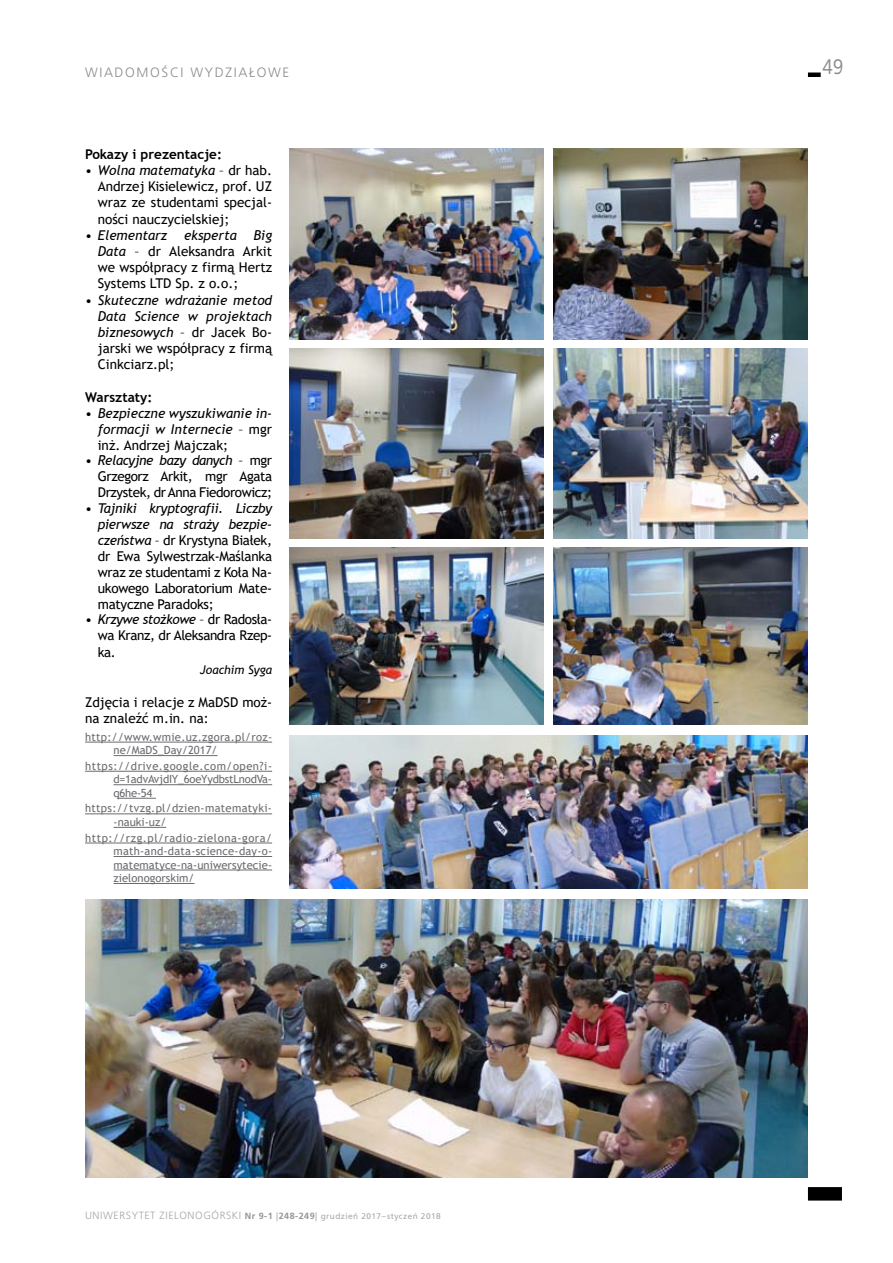
<style>
.page{position:relative;width:893px;height:1263px;background:#fff}
.page>*{position:absolute;margin:0;border:0;box-sizing:border-box;transform-origin:0 0}
.t1{font:21px "EFN Bureau OT";color:#8a8c8e}
.t2{font:13.5px/15.9px "Trebuchet MS";color:#000;text-align:justify}
.t3{font:italic 13.5px/16.2px "Trebuchet MS";color:#000;text-align:justify}
.t4{font:700 13.5px "Trebuchet MS";color:#000}
.t5{font:300 13.5px "Frutiger LT Pro";color:#8a8c8e}
.t6{font:italic 12px "Trebuchet MS";color:#000}
.t7{font:11.25px/13.5px "Trebuchet MS";letter-spacing:.005em;color:#6b6c6f;text-align:justify}
.t8{font:11.25px/13.5px "Trebuchet MS";letter-spacing:.025em;color:#6b6c6f}
.t9{font:300 10.5px "Frutiger LT Pro";letter-spacing:.055em;color:#a3a5a8}
.s1{font-style:italic}
.s2{font-style:normal}
.s3{font-weight:700;font-size:9px;color:#939597}
.s4{font-size:9px;color:#939597}
.s5{font-weight:400;font-size:8.25px;color:#a4a7a9}
</style>
<div class="page">
<div style="left:808px;top:72px;width:13px;height:5px;background:#000"></div>
<hr style="left:85px;top:742px;width:187px;height:1px;background:#6b6c6f">
<hr style="left:114px;top:755px;width:104px;height:1px;background:#6b6c6f">
<hr style="left:85px;top:771px;width:187px;height:1px;background:#6b6c6f">
<hr style="left:114px;top:784px;width:158px;height:1px;background:#6b6c6f">
<hr style="left:117px;top:798px;width:39px;height:1px;background:#6b6c6f">
<hr style="left:85px;top:813px;width:187px;height:1px;background:#6b6c6f">
<hr style="left:114px;top:827px;width:52px;height:1px;background:#6b6c6f">
<hr style="left:85px;top:843px;width:187px;height:1px;background:#6b6c6f">
<hr style="left:114px;top:856px;width:158px;height:1px;background:#6b6c6f">
<hr style="left:114px;top:870px;width:158px;height:1px;background:#6b6c6f">
<hr style="left:114px;top:883px;width:80px;height:1px;background:#6b6c6f">
<img style="left:290px;top:735px;width:517px;height:154px">
<img style="left:553px;top:548px;width:255px;height:177px">
<img style="left:85px;top:900px;width:723px;height:278px">
<img style="left:553px;top:348px;width:255px;height:191px">
<img style="left:554px;top:149px;width:254px;height:191px">
<img style="left:290px;top:149px;width:254px;height:191px">
<img style="left:290px;top:548px;width:254px;height:177px">
<img style="left:290px;top:348px;width:254px;height:191px">
<div style="left:808px;top:1187px;width:34px;height:13px;background:#000"></div>
<p class="t5" style="left:85px;top:65px;width:11px">WIADOMOŚCIWYDZIAŁOWE</p>
<p class="t4" style="left:85px;top:146px;width:138px">Pokazy i prezentacje:</p>
<p class="t2" style="left:98px;top:162px;width:176px;text-indent:-13px">• <span class="s1">Wolna matematyka</span> – dr hab.<br>Andrzej Kisielewicz, prof. UZ wraz ze studentami specjal&shy;ności nauczycielskiej;</p>
<p class="t2" style="left:98px;top:227px;width:176px;text-indent:-13px">• <span class="s1">Elementarz eksperta Big Data</span> – dr Aleksandra Arkit we współpracy z firmą Hertz Systems LTD Sp. z o.o.;</p>
<p class="t3" style="left:98px;top:292px;width:176px;text-indent:-13px"><span class="s2">•</span> Skuteczne wdrażanie metod Data Science w projektach biznesowych <span class="s2">– dr Jacek Bo&shy;jarski we współpracy z firmą Cinkciarz.pl;</span></p>
<p class="t4" style="left:85px;top:389px;width:69px">Warsztaty:</p>
<p class="t3" style="left:98px;top:405px;width:176px;text-indent:-13px"><span class="s2">•</span> Bezpieczne wyszukiwanie in&shy;formacji w Internecie <span class="s2">– mgr inż. Andrzej Majczak;</span></p>
<p class="t2" style="left:98px;top:453px;width:176px;text-indent:-13px">• <span class="s1">Relacyjne bazy danych</span> – mgr Grzegorz Arkit, mgr Agata Drzystek, dr Anna Fiedorowicz;</p>
<p class="t2" style="left:98px;top:500px;width:176px;text-indent:-13px">• <span class="s1">Tajniki kryptografii. Liczby pierwsze na straży bezpie&shy;czeństwa</span> – dr Krystyna Białek, dr Ewa Sylwestrzak-Maślanka wraz ze studentami z Koła Na&shy;ukowego Laboratorium Mate&shy;matyczne Paradoks;</p>
<p class="t2" style="left:98px;top:612px;width:176px;text-indent:-13px">• <span class="s1">Krzywe stożkowe</span> – dr Radosła&shy;wa Kranz, dr Aleksandra Rzep&shy;ka.</p>
<p class="t6" style="left:200px;top:663px;width:73px">Joachim Syga</p>
<p class="t2" style="left:85px;top:694px;width:189px">Zdjęcia i relacje z MaDSD moż&shy;na znaleźć m.in. na:</p>
<p class="t8" style="left:114px;top:730px;width:160px;text-indent:-28px">http://www.wmie.uz.zgora.pl/roz&shy;ne/MaDS_Day/2017/</p>
<p class="t7" style="left:114px;top:759px;width:160px;text-indent:-28px">https://drive.google.com/open?i&shy;d=1advAvjdIY_6oeYydbstLnodVa&shy;q6he-54</p>
<p class="t8" style="left:114px;top:802px;width:160px;text-indent:-28px">https://tvzg.pl/dzien-matematyki--nauki-uz/</p>
<p class="t7" style="left:114px;top:831px;width:160px;text-indent:-28px">http://rzg.pl/radio-zielona-gora/ math-and-data-science-day-o&shy;matematyce-na-uniwersytecie&shy;zielonogorskim/</p>
<p class="t9" style="left:85px;top:1209px;width:357px">UNIWERSYTET ZIELONOGÓRSKI <span class="s3">Nr 9-1</span> <span class="s4">|</span><span class="s3">248-249</span><span class="s4">|</span> <span class="s5">grudzień 2017–styczeń 2018</span></p>
<h1 class="t1" style="left:822px;top:55px;width:23px">49</h1>
</div>
